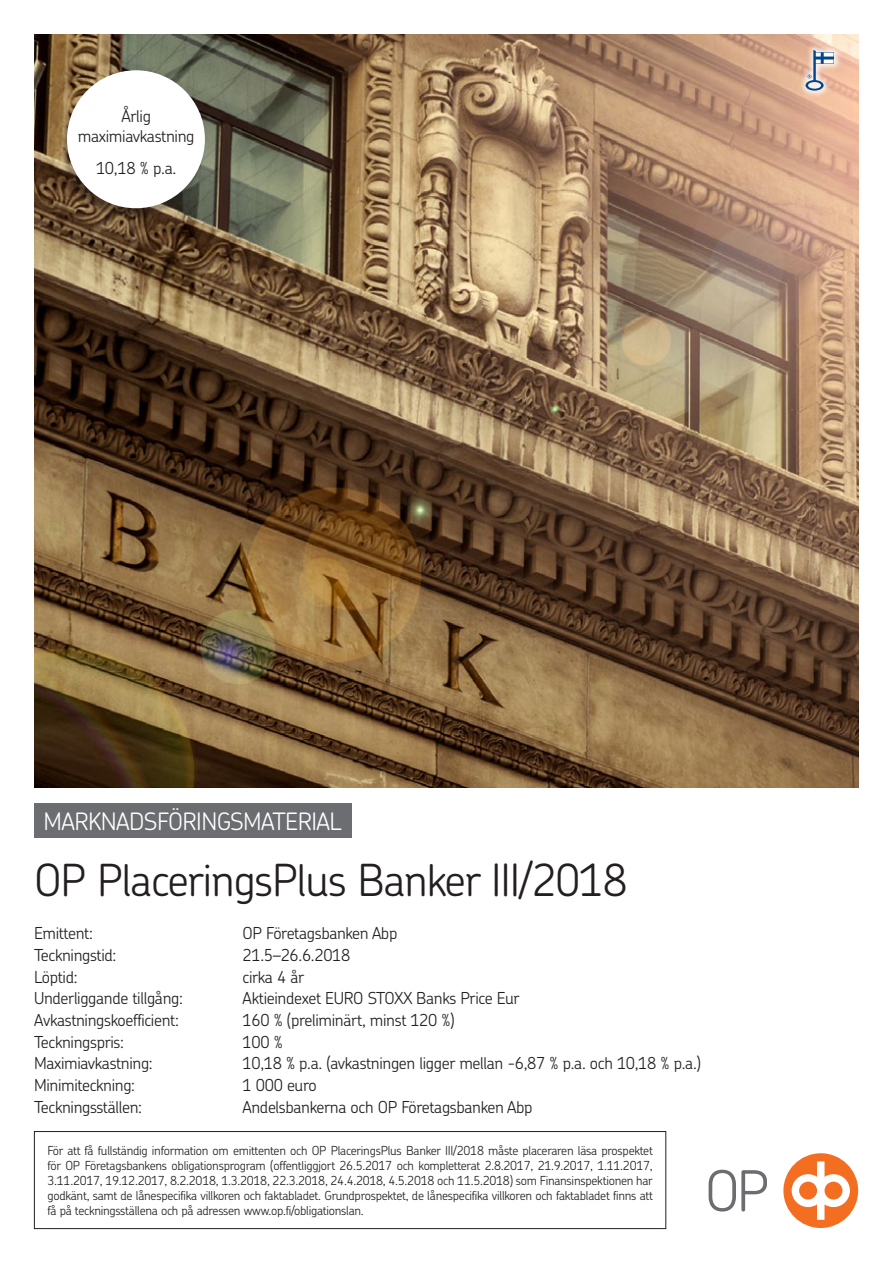
<style>
.page{position:relative;width:893px;height:1263px;background:#fff}
.page>*{position:absolute;margin:0;border:0;box-sizing:border-box;transform-origin:0 0}
.t1{font:300 44.25px "OP Chevin Pro";letter-spacing:-.025em;color:#231f20}
.t2{font:300 24px "OP Chevin Pro";letter-spacing:-.025em;color:#fff}
.t3{font:300 16.5px/19.8px "OP Chevin Pro";letter-spacing:-.02em;color:#231f20;text-align:center}
.t4{font:300 12.45px/15px "OP Chevin Pro";letter-spacing:-.02em;color:#231f20;text-align:justify}
</style>
<div class="page">
<img style="left:34px;top:34px;width:825px;height:753px">
<div style="left:798px;top:43px;width:44px;height:55px;background:#fff;opacity:.84"></div>
<svg style="left:805px;top:50px;width:29px;height:41px"></svg>
<div style="left:34px;top:1131px;width:632px;height:98px;border:1px solid #231f20"></div>
<div style="left:60px;top:73px;width:146px;height:146px;background:#231f20;opacity:.3"></div>
<div style="left:67px;top:70px;width:138px;height:138px;background:#fff;border-radius:50%"></div>
<svg style="left:709px;top:1170px;width:58px;height:41px"></svg>
<div style="left:783px;top:1153px;width:75px;height:75px;background:#f36e21;border-radius:50%"></div>
<svg style="left:792px;top:1161px;width:58px;height:59px"></svg>
<div style="left:34px;top:804px;width:318px;height:34px;background:#6c6d70"></div>
<h3 class="t3" style="left:78px;top:106px;width:118px">Årlig maximiavkastning</h3>
<h3 class="t3" style="left:96px;top:158px;width:82px">10,18 % p.a.</h3>
<h2 class="t2" style="left:44px;top:805px;width:300px">MARKNADSFÖRINGSMATERIAL</h2>
<h1 class="t1" style="left:34px;top:850px;width:595px">OP PlaceringsPlus Banker III/2018</h1>
<h3 class="t3" style="left:34px;top:923px;width:60px">Emittent:</h3>
<h3 class="t3" style="left:243px;top:923px;width:156px">OP Företagsbanken Abp</h3>
<h3 class="t3" style="left:34px;top:944px;width:84px">Teckningstid:</h3>
<h3 class="t3" style="left:243px;top:944px;width:109px">21.5–26.6.2018</h3>
<h3 class="t3" style="left:34px;top:966px;width:45px">Löptid:</h3>
<h3 class="t3" style="left:243px;top:966px;width:63px">cirka 4 år</h3>
<h3 class="t3" style="left:34px;top:988px;width:150px">Underliggande tillgång:</h3>
<h3 class="t3" style="left:243px;top:988px;width:279px">Aktieindexet EURO STOXX Banks Price Eur</h3>
<h3 class="t3" style="left:34px;top:1009px;width:146px">Avkastningskoefficient:</h3>
<h3 class="t3" style="left:243px;top:1009px;width:214px">160 % (preliminärt, minst 120 %)</h3>
<h3 class="t3" style="left:34px;top:1031px;width:92px">Teckningspris:</h3>
<h3 class="t3" style="left:243px;top:1031px;width:42px">100 %</h3>
<h3 class="t3" style="left:34px;top:1053px;width:120px">Maximiavkastning:</h3>
<h3 class="t3" style="left:243px;top:1053px;width:460px">10,18 % p.a. (avkastningen ligger mellan -6,87 % p.a. och 10,18 % p.a.)</h3>
<h3 class="t3" style="left:34px;top:1074px;width:103px">Minimiteckning:</h3>
<h3 class="t3" style="left:243px;top:1074px;width:76px">1 000 euro</h3>
<h3 class="t3" style="left:34px;top:1096px;width:110px">Teckningsställen:</h3>
<h3 class="t3" style="left:243px;top:1096px;width:292px">Andelsbankerna och OP Företagsbanken Abp</h3>
<p class="t4" style="left:48px;top:1142px;width:607px">För att få fullständig information om emittenten och OP PlaceringsPlus Banker III/2018 måste placeraren läsa prospektet för OP Företagsbankens obligationsprogram (offentliggjort 26.5.2017 och kompletterat 2.8.2017, 21.9.2017, 1.11.2017, 3.11.2017, 19.12.2017, 8.2.2018, 1.3.2018, 22.3.2018, 24.4.2018, 4.5.2018 och 11.5.2018) som Finansinspektionen har godkänt, samt de lånespecifika villkoren och faktabladet. Grundprospektet, de lånespecifika villkoren och faktabladet finns att få på teckningsställena och på adressen www.op.fi/obligationslan.</p>
</div>
